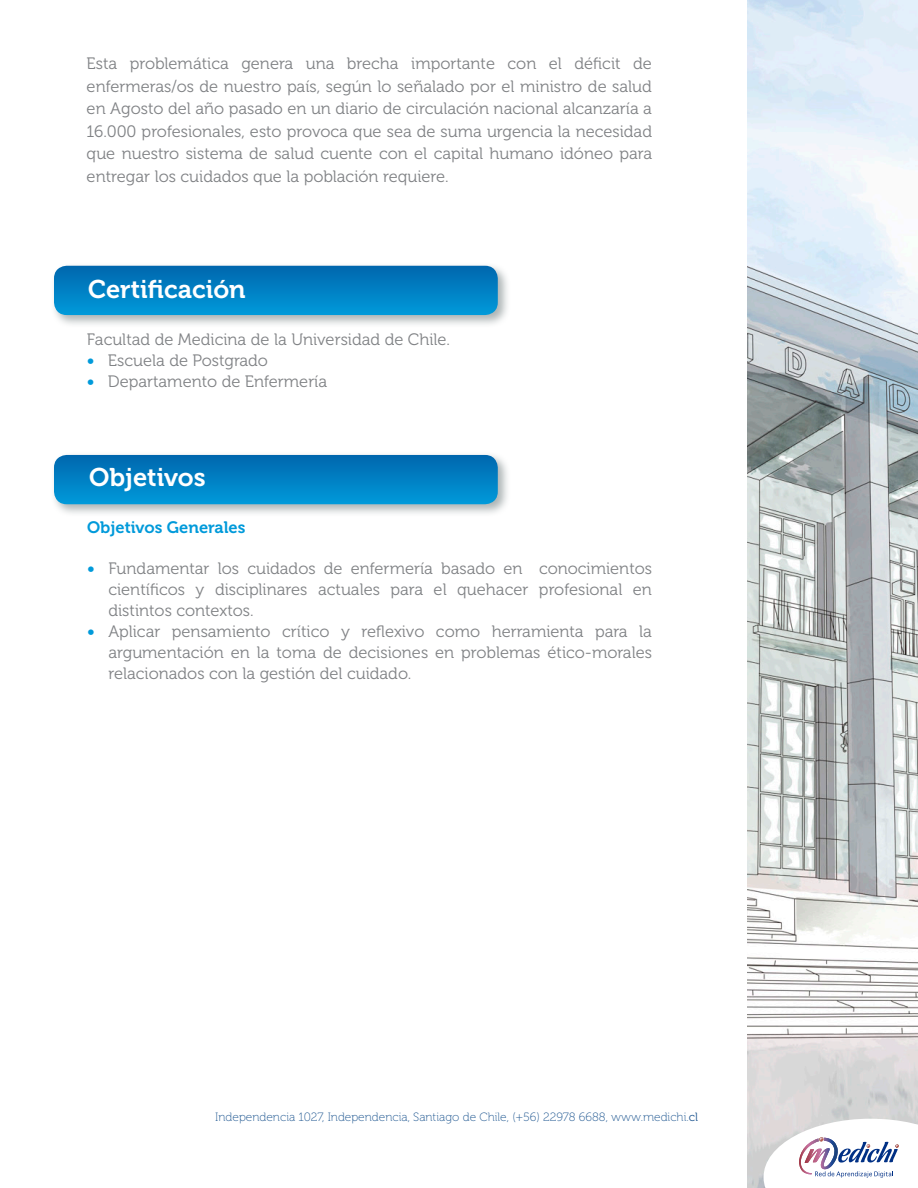
<style>
.page{position:relative;width:918px;height:1188px;background:#fff}
.page>*{position:absolute;margin:0;border:0;box-sizing:border-box;transform-origin:0 0}
.t1{font:25.5px "Museo 700";color:#fff}
.bullet{font:16.5px/22.5px "Museo 300";color:#808285;text-align:justify}
.subtitulos_azul{font:16.5px "Museo 700";color:#009ada}
.t2{font:12px "Museo 100";color:#1f5791}
.s1{font-family:"Museo 700";color:#009ada}
.s2{font-family:"Museo 300"}
</style>
<div class="page">
<img style="left:748px;top:0;width:170px;height:1188px">
<svg style="left:764px;top:1119px;width:154px;height:69px"></svg>
<div style="left:50px;top:451px;width:460px;height:66px;background:#929c9d;opacity:.75"></div>
<svg style="left:54px;top:455px;width:444px;height:49px;background:#0180c3"></svg>
<div style="left:50px;top:262px;width:460px;height:66px;background:#929c9d;opacity:.75"></div>
<svg style="left:54px;top:266px;width:444px;height:49px;background:#0180c3"></svg>
<p class="bullet" style="left:87px;top:52px;width:567px">Esta problemática genera una brecha importante con el déficit de enfermeras/os de nuestro país, según lo señalado por el ministro de salud en Agosto del año pasado en un diario de circulación nacional alcanzaría a 16.000 profesionales, esto provoca que sea de suma urgencia la necesidad que nuestro sistema de salud cuente con el capital humano idóneo para entregar los cuidados que la población requiere.</p>
<p class="t1" style="left:88px;top:275px;width:159px">Certificación</p>
<p class="bullet" style="left:87px;top:328px;width:365px">Facultad de Medicina de la Universidad de Chile.</p>
<p class="bullet" style="left:87px;top:349px;width:183px"><span class="s1">•</span> Escuela de Postgrado</p>
<p class="bullet" style="left:87px;top:370px;width:242px"><span class="s1">•</span> Departamento de Enfermería</p>
<p class="t1" style="left:89px;top:463px;width:118px">Objetivos</p>
<p class="subtitulos_azul" style="left:87px;top:518px;width:160px">Objetivos Generales</p>
<p class="bullet" style="left:108px;top:558px;width:545px;line-height:21px;text-indent:-21px"><span class="s1">•</span> Fundamentar los cuidados de enfermería basado en conocimientos científicos y disciplinares actuales para el quehacer profesional en distintos contextos.</p>
<p class="bullet" style="left:108px;top:621px;width:545px;line-height:21px;text-indent:-21px"><span class="s1">•</span> Aplicar pensamiento crítico y reflexivo como herramienta para la argumentación en la toma de decisiones en problemas ético-morales relacionados con la gestión del cuidado.</p>
<p class="t2" style="left:215px;top:1111px;width:484px">Independencia 1027, Independencia, Santiago de Chile, (+56) 22978 6688, www.medichi.<span class="s2">cl</span></p>
</div>
